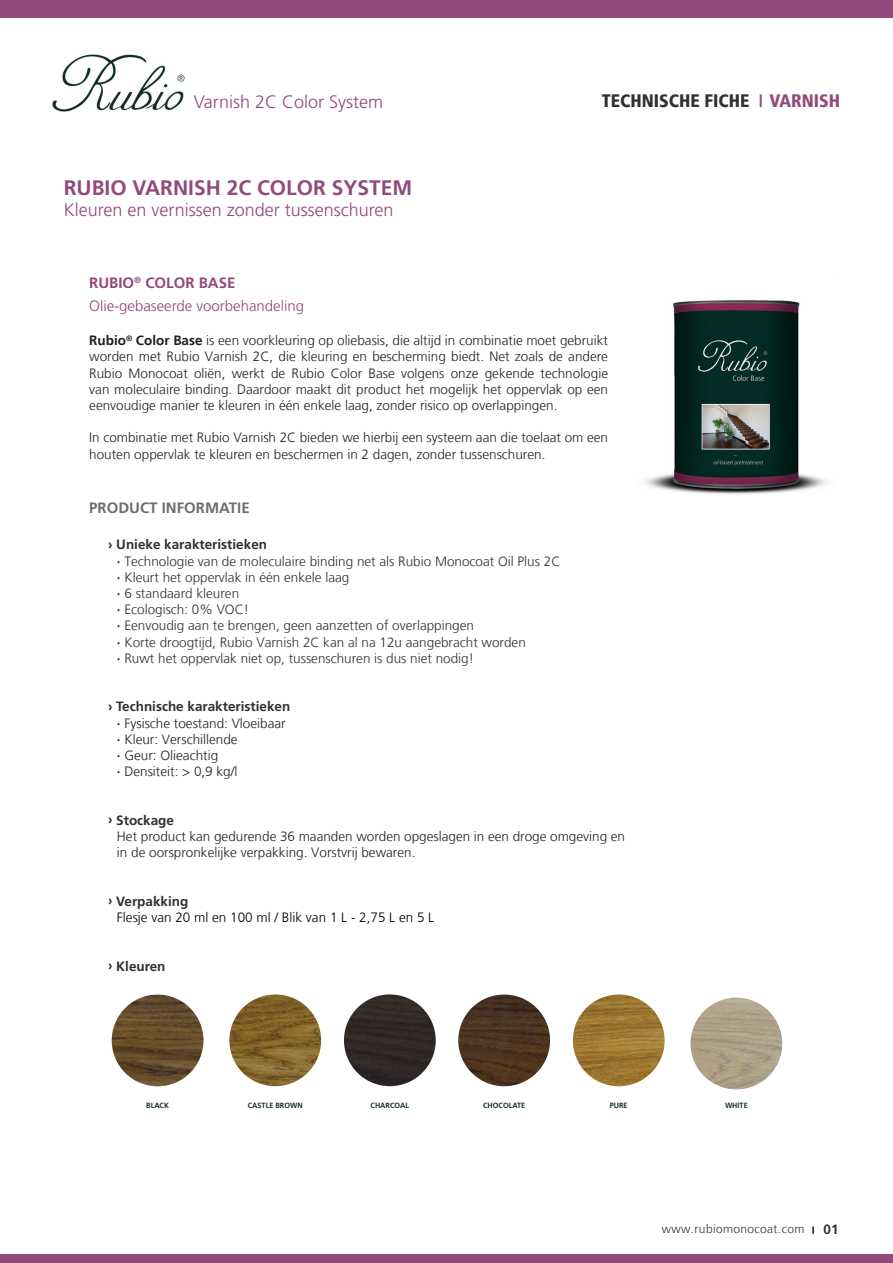
<style>
.page{position:relative;width:893px;height:1263px;background:#fff}
.page>*{position:absolute;margin:0;border:0;box-sizing:border-box;transform-origin:0 0}
.t1{font:700 21px "Frutiger LT Std";color:#92497c}
.t2{font:300 18px "Frutiger LT Std";color:#92497c}
.t3{font:900 condensed 18px "Frutiger 77";color:#312f30}
.t4{font:300 15px/22.5px "Frutiger LT Std";color:#92497c}
.t5{font:700 15px "Frutiger LT Std";color:#6c6d70}
.t6{font:300 13.5px/16.2px "Frutiger LT";color:#231f20}
.t7{font:300 13.5px/16.2px "Frutiger LT";color:#312f30}
.t8{font:700 13.5px "Frutiger LT Std";color:#312f30}
.t9{font:300 13.5px "Frutiger LT";color:#000}
.t10{font:300 12px "Frutiger LT";letter-spacing:.03em;color:#312f30}
.t11{font:700 7.5px "Frutiger LT Std";color:#102f27}
.s1{color:#92497c}
.s2{font-weight:700}
.s3{font-family:"Frutiger LT Std";font-weight:700}
.s4{font-family:"Frutiger LT Std";font-weight:700;color:#312f30}
.s5{font-family:"Frutiger 65";font-weight:700;font-size:9.15px}
.s6{font-family:"Frutiger LT Std";font-weight:700;font-size:13.5px}
</style>
<div class="page">
<div style="left:0;top:0;width:893px;height:18px;background:#92497c"></div>
<div style="left:0;top:1254px;width:893px;height:9px;background:#92497c"></div>
<img style="left:52px;top:54px;width:133px;height:58px">
<img style="left:644px;top:300px;width:183px;height:194px">
<img style="left:112px;top:994px;width:91px;height:92px;border-radius:46px">
<img style="left:229px;top:994px;width:92px;height:92px;border-radius:46px">
<img style="left:344px;top:994px;width:92px;height:92px;border-radius:46px">
<img style="left:458px;top:994px;width:92px;height:92px;border-radius:46px">
<img style="left:573px;top:994px;width:92px;height:92px;border-radius:46px">
<img style="left:690px;top:998px;width:92px;height:91px;border-radius:46px">
<h2 class="t2" style="left:194px;top:92px;width:191px">Varnish 2C Color System</h2>
<h1 class="t1" style="left:64px;top:175px;width:350px">RUBIO VARNISH 2C COLOR SYSTEM</h1>
<h2 class="t2" style="left:64px;top:200px;width:331px">Kleuren en vernissen zonder tussenschuren</h2>
<h2 class="t3" style="left:602px;top:89px;width:240px">TECHNISCHE FICHE <span class="s1">I VARNISH</span></h2>
<p class="t4" style="left:89px;top:272px;width:216px"><span class="s2">RUBIO</span><sup>®</sup> <span class="s2">COLOR BASE<br></span>Olie-gebaseerde voorbehandeling</p>
<p class="t6" style="left:89px;top:332px;width:520px;text-align:justify"><span class="s2">Rubio</span><sup>®</sup> <span class="s2">Color Base</span> is een voorkleuring op oliebasis, die altijd in combinatie moet gebruikt worden met Rubio Varnish 2C, die kleuring en bescherming biedt. Net zoals de andere Rubio Monocoat oliën, werkt de Rubio Color Base volgens onze gekende technologie van moleculaire binding. Daardoor maakt dit product het mogelijk het oppervlak op een eenvoudige manier te kleuren in één enkele laag, zonder risico op overlappingen.</p>
<p class="t6" style="left:89px;top:430px;width:520px">In combinatie met Rubio Varnish 2C bieden we hierbij een systeem aan die toelaat om een houten oppervlak te kleuren en beschermen in 2 dagen, zonder tussenschuren.</p>
<p class="t5" style="left:89px;top:498px;width:162px">PRODUCT INFORMATIE</p>
<p class="t8" style="left:108px;top:536px;width:161px">› Unieke karakteristieken</p>
<p class="t7" style="left:117px;top:553px;width:445px"><span class="s3">∙</span> Technologie van de moleculaire binding net als Rubio Monocoat Oil Plus 2C <span class="s3">∙</span> Kleurt het oppervlak in één enkele laag<br><span class="s3">∙</span> 6 standaard kleuren<br><span class="s3">∙</span> Ecologisch: 0% VOC!<br><span class="s3">∙</span> Eenvoudig aan te brengen, geen aanzetten of overlappingen<br><span class="s3">∙</span> Korte droogtijd, Rubio Varnish 2C kan al na 12u aangebracht worden<br><span class="s3">∙</span> Ruwt het oppervlak niet op, tussenschuren is dus niet nodig!</p>
<p class="t8" style="left:108px;top:698px;width:184px">› Technische karakteristieken</p>
<p class="t6" style="left:117px;top:715px;width:170px"><span class="s4">∙</span> Fysische toestand: Vloeibaar <span class="s4">∙</span> Kleur: Verschillende<br><span class="s4">∙</span> Geur: Olieachtig<br><span class="s4">∙</span> Densiteit: &gt; 0,9 kg/l</p>
<p class="t8" style="left:108px;top:812px;width:68px">› Stockage</p>
<p class="t6" style="left:117px;top:828px;width:510px">Het product kan gedurende 36 maanden worden opgeslagen in een droge omgeving en in de oorspronkelijke verpakking. Vorstvrij bewaren.</p>
<p class="t8" style="left:108px;top:893px;width:82px">› Verpakking</p>
<p class="t9" style="left:117px;top:910px;width:319px">Flesje van 20 ml en 100 ml / Blik van 1 L - 2,75 L en 5 L</p>
<p class="t8" style="left:108px;top:958px;width:59px">› Kleuren</p>
<p class="t11" style="left:146px;top:1100px;width:24px">BLACK</p>
<p class="t11" style="left:248px;top:1101px;width:56px">CASTLE BROWN</p>
<p class="t11" style="left:371px;top:1101px;width:40px">CHARCOAL</p>
<p class="t11" style="left:483px;top:1100px;width:44px">CHOCOLATE</p>
<p class="t11" style="left:610px;top:1101px;width:19px">PURE</p>
<p class="t11" style="left:725px;top:1101px;width:24px">WHITE</p>
<p class="t10" style="left:662px;top:1222px;width:178px">www.rubiomonocoat.com <span class="s5">I</span> <span class="s6">01</span></p>
</div>
